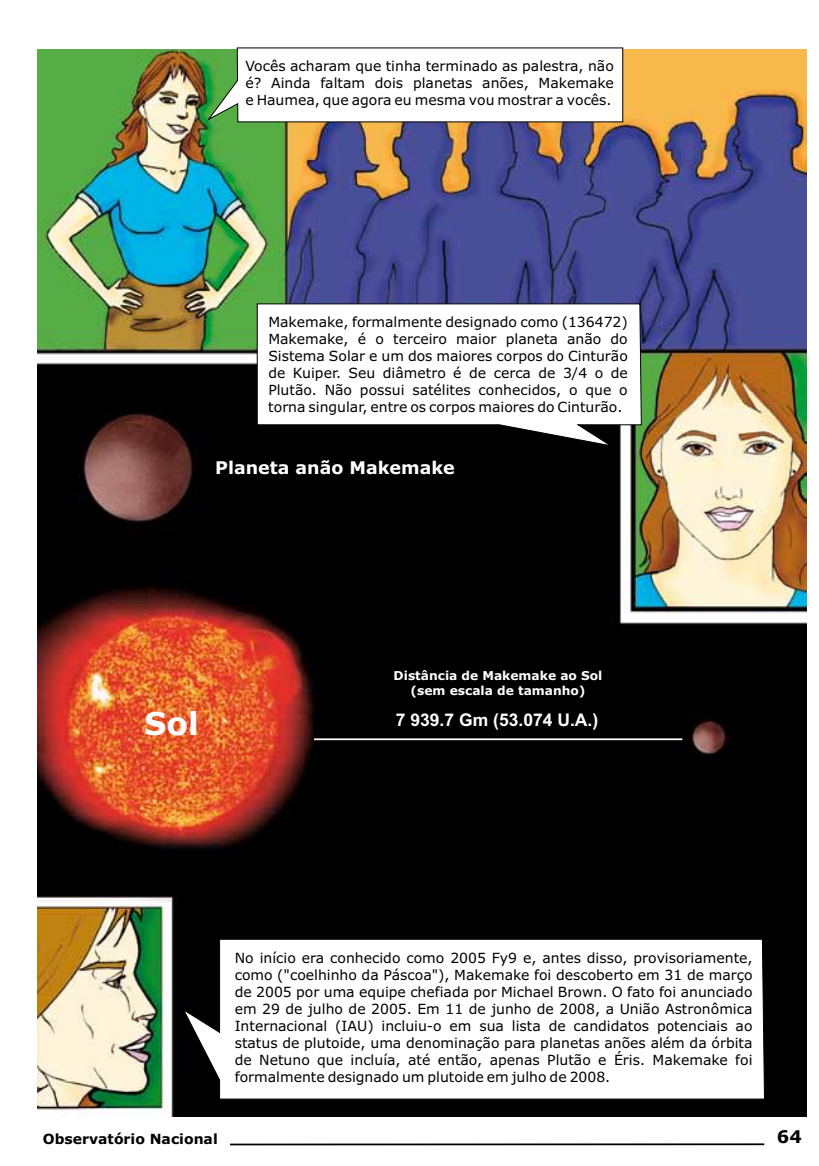
<style>
.page{position:relative;width:819px;height:1166px;background:#fff}
.page>*{position:absolute;margin:0;border:0;box-sizing:border-box;transform-origin:0 0}
.t1{font:700 31.5px "Verdana";color:#fff}
.t2{font:700 17.5px "Arial";color:#fff}
.t3{font:700 17.5px "Verdana";color:#fff}
.t4{font:700 17.5px "Verdana";color:#000}
.t5{font:14px/17px "Verdana";color:#000;text-align:justify}
.t6{font:700 14px "Verdana";color:#000}
.t7{font:700 12.25px/14.9px "Verdana";color:#fff;text-align:center}
</style>
<div class="page">
<img style="left:37px;top:49px;width:769px;height:1067px">
<svg style="left:257px;top:303px;width:384px;height:143px"></svg>
<svg style="left:183px;top:939px;width:581px;height:160px"></svg>
<hr style="left:314px;top:738px;width:368px;height:2px;background:#fff">
<svg style="left:207px;top:48px;width:416px;height:74px"></svg>
<hr style="left:230px;top:1143px;width:534px;height:2px;background:#000">
<p class="t5" style="left:245px;top:59px;width:370px">Vocês acharam que tinha terminado as palestra, não é? Ainda faltam dois planetas anões, Makemake e Haumea, que agora eu mesma vou mostrar a vocês.</p>
<p class="t5" style="left:268px;top:315px;width:361px">Makemake, formalmente designado como (136472)<br>Makemake, é o terceiro maior planeta anão do Sistema Solar e um dos maiores corpos do Cinturão de Kuiper. Seu diâmetro é de cerca de 3/4 o de Plutão. Não possui satélites conhecidos, o que o torna singular, entre os corpos maiores do Cinturão.</p>
<p class="t3" style="left:215px;top:457px;width:241px">Planeta anão Makemake</p>
<h1 class="t1" style="left:144px;top:703px;width:56px">Sol</h1>
<p class="t7" style="left:393px;top:669px;width:210px">Distância de Makemake ao Sol (sem escala de tamanho)</p>
<p class="t2" style="left:396px;top:708px;width:204px">7 939.7 Gm (53.074 U.A.)</p>
<p class="t5" style="left:235px;top:951px;width:519px">No início era conhecido como 2005 Fy9 e, antes disso, provisoriamente, como ("coelhinho da Páscoa"), Makemake foi descoberto em 31 de março de 2005 por uma equipe chefiada por Michael Brown. O fato foi anunciado em 29 de julho de 2005. Em 11 de junho de 2008, a União Astronômica Internacional (IAU) incluiu-o em sua lista de candidatos potenciais ao status de plutoide, uma denominação para planetas anões além da órbita de Netuno que incluía, até então, apenas Plutão e Éris. Makemake foi formalmente designado um plutoide em julho de 2008.</p>
<p class="t6" style="left:43px;top:1130px;width:176px">Observatório Nacional</p>
<p class="t4" style="left:776px;top:1125px;width:26px">64</p>
</div>
